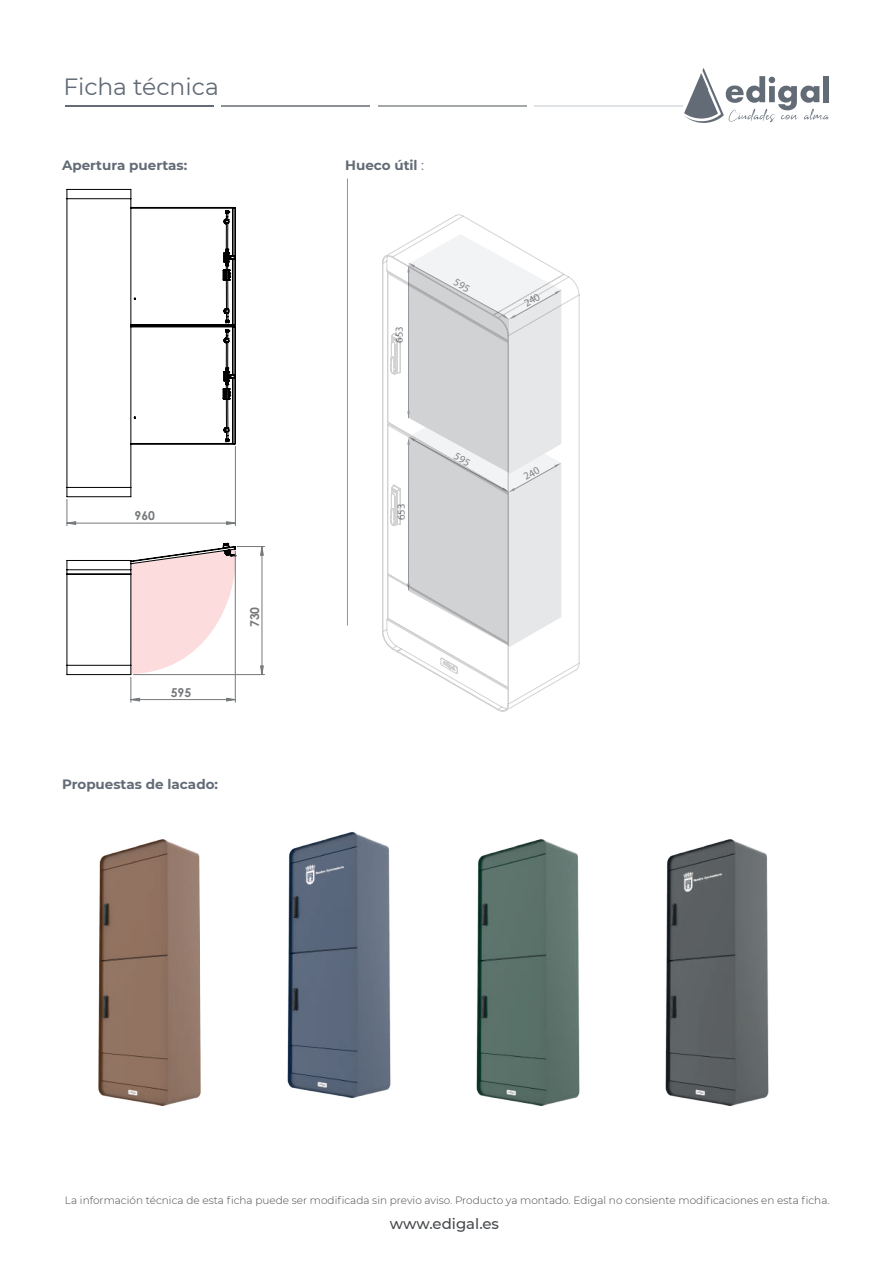
<style>
.page{position:relative;width:893px;height:1263px;background:#fff}
.page>*{position:absolute;margin:0;border:0;box-sizing:border-box;transform-origin:0 0}
.t1{font:23.4px "Montserrat";color:#626b76}
.t2{font:500 14.85px "Montserrat";color:#46494c}
.t3{font:700 13.5px "Montserrat";color:#626b76}
.t4{font:700 12.3px "Century Gothic";color:#76797b}
.t5{font:10.8px "Myriad Pro";color:#808285}
.t6{font:300 10.5px "Montserrat";color:#46494c}
.s1{font-weight:400}
</style>
<div class="page">
<img style="left:98px;top:839px;width:62px;height:267px">
<img style="left:160px;top:832px;width:189px;height:274px">
<img style="left:702px;top:839px;width:67px;height:267px">
<img style="left:349px;top:832px;width:353px;height:274px">
<hr style="left:65px;top:105px;width:149px;height:2px;background:#626b76">
<hr style="left:221px;top:105px;width:149px;height:2px;background:#8c9094">
<hr style="left:378px;top:105px;width:148px;height:2px;background:#a4a8a9">
<hr style="left:534px;top:105px;width:149px;height:2px;background:#e1e4e7">
<svg style="left:684px;top:68px;width:145px;height:55px"></svg>
<hr style="left:347px;top:178px;width:1px;height:448px;background:#939598">
<svg style="left:382px;top:214px;width:197px;height:498px"></svg>
<svg style="left:67px;top:189px;width:169px;height:308px"></svg>
<hr style="left:235px;top:446px;width:1px;height:80px;background:#76797b">
<svg style="left:66px;top:499px;width:170px;height:27px"></svg>
<hr style="left:67px;top:523px;width:168px;height:1px;background:#76797b">
<svg style="left:67px;top:543px;width:198px;height:159px"></svg>
<svg style="left:407px;top:234px;width:155px;height:413px"></svg>
<h1 class="t1" style="left:63px;top:70px;width:157px">Ficha técnica</h1>
<p class="t3" style="left:62px;top:155px;width:127px">Apertura puertas:</p>
<p class="t3" style="left:345px;top:155px;width:80px">Hueco útil <span class="s1">:</span></p>
<p class="t4" style="left:135px;top:507px;width:22px">960</p>
<p class="t4" style="left:171px;top:683px;width:22px">595</p>
<p class="t3" style="left:62px;top:774px;width:158px">Propuestas de lacado:</p>
<p class="t4" style="left:245px;top:627px;width:22px;rotate:-90deg">730</p>
<p class="t5" style="left:393px;top:343px;width:18px;rotate:-90deg">653</p>
<p class="t5" style="left:394px;top:520px;width:18px;rotate:-90deg">653</p>
<p class="t6" style="left:65px;top:1193px;width:766px">La información técnica de esta ficha puede ser modificada sin previo aviso. Producto ya montado. Edigal no consiente modificaciones en esta ficha.</p>
<h2 class="t2" style="left:390px;top:1213px;width:111px">www.edigal.es</h2>
</div>
